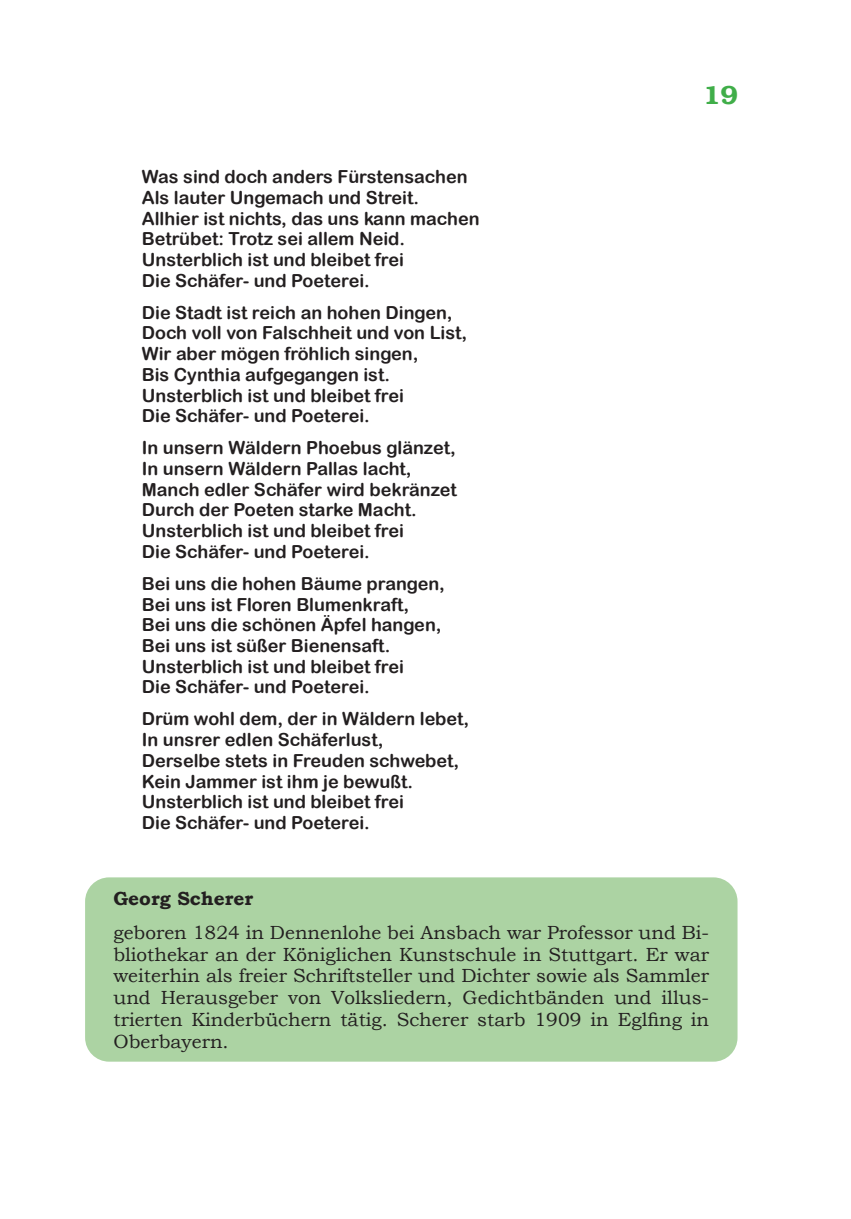
<style>
.page{position:relative;width:851px;height:1219px;background:#fff}
.page>*{position:absolute;margin:0;border:0;box-sizing:border-box;transform-origin:0 0}
.t1{font:600 26px "Bookman";color:#40ae49}
.Vita{font:19px/21.8px "Bookman Old Style";color:#231f20;text-align:justify}
.Vita_Autor{font:700 19px "Bookman Old Style";color:#231f20}
.Gedicht{font:18px "Arial Rounded MT Bold";color:#231f20}
</style>
<div class="page">
<div style="left:85px;top:877px;width:652px;height:185px;background:#acd3a3;border-radius:24px"></div>
<p class="Gedicht" style="left:142px;top:166px;width:327px">Was sind doch anders Fürstensachen</p>
<p class="Gedicht" style="left:142px;top:187px;width:279px">Als lauter Ungemach und Streit.</p>
<p class="Gedicht" style="left:142px;top:208px;width:339px">Allhier ist nichts, das uns kann machen</p>
<p class="Gedicht" style="left:142px;top:228px;width:265px">Betrübet: Trotz sei allem Neid.</p>
<p class="Gedicht" style="left:142px;top:249px;width:263px">Unsterblich ist und bleibet frei</p>
<p class="Gedicht" style="left:142px;top:270px;width:229px">Die Schäfer- und Poeterei.</p>
<p class="Gedicht" style="left:142px;top:302px;width:312px">Die Stadt ist reich an hohen Dingen,</p>
<p class="Gedicht" style="left:142px;top:322px;width:327px">Doch voll von Falschheit und von List,</p>
<p class="Gedicht" style="left:142px;top:343px;width:278px">Wir aber mögen fröhlich singen,</p>
<p class="Gedicht" style="left:142px;top:364px;width:250px">Bis Cynthia aufgegangen ist.</p>
<p class="Gedicht" style="left:142px;top:384px;width:263px">Unsterblich ist und bleibet frei</p>
<p class="Gedicht" style="left:142px;top:405px;width:229px">Die Schäfer- und Poeterei.</p>
<p class="Gedicht" style="left:142px;top:437px;width:315px">In unsern Wäldern Phoebus glänzet,</p>
<p class="Gedicht" style="left:142px;top:458px;width:271px">In unsern Wäldern Pallas lacht,</p>
<p class="Gedicht" style="left:142px;top:479px;width:316px">Manch edler Schäfer wird bekränzet</p>
<p class="Gedicht" style="left:142px;top:499px;width:276px">Durch der Poeten starke Macht.</p>
<p class="Gedicht" style="left:142px;top:520px;width:263px">Unsterblich ist und bleibet frei</p>
<p class="Gedicht" style="left:142px;top:541px;width:229px">Die Schäfer- und Poeterei.</p>
<p class="Gedicht" style="left:142px;top:573px;width:304px">Bei uns die hohen Bäume prangen,</p>
<p class="Gedicht" style="left:142px;top:593px;width:269px">Bei uns ist Floren Blumenkraft,</p>
<p class="Gedicht" style="left:142px;top:614px;width:301px">Bei uns die schönen Äpfel hangen,</p>
<p class="Gedicht" style="left:142px;top:635px;width:250px">Bei uns ist süßer Bienensaft.</p>
<p class="Gedicht" style="left:142px;top:656px;width:263px">Unsterblich ist und bleibet frei</p>
<p class="Gedicht" style="left:142px;top:676px;width:229px">Die Schäfer- und Poeterei.</p>
<p class="Gedicht" style="left:142px;top:708px;width:329px">Drüm wohl dem, der in Wäldern lebet,</p>
<p class="Gedicht" style="left:142px;top:729px;width:243px">In unsrer edlen Schäferlust,</p>
<p class="Gedicht" style="left:142px;top:750px;width:319px">Derselbe stets in Freuden schwebet,</p>
<p class="Gedicht" style="left:142px;top:770px;width:273px">Kein Jammer ist ihm je bewußt.</p>
<p class="Gedicht" style="left:142px;top:791px;width:263px">Unsterblich ist und bleibet frei</p>
<p class="Gedicht" style="left:142px;top:812px;width:229px">Die Schäfer- und Poeterei.</p>
<h1 class="t1" style="left:703px;top:79px;width:36px">19</h1>
<p class="Vita_Autor" style="left:113px;top:885px;width:141px">Georg Scherer</p>
<p class="Vita" style="left:113px;top:921px;width:597px">geboren 1824 in Dennenlohe bei Ansbach war Professor und Bi&shy;bliothekar an der Königlichen Kunstschule in Stuttgart. Er war weiterhin als freier Schriftsteller und Dichter sowie als Sammler und Herausgeber von Volksliedern, Gedichtbänden und illus&shy;trierten Kinderbüchern tätig. Scherer starb 1909 in Eglfing in Oberbayern.</p>
</div>
